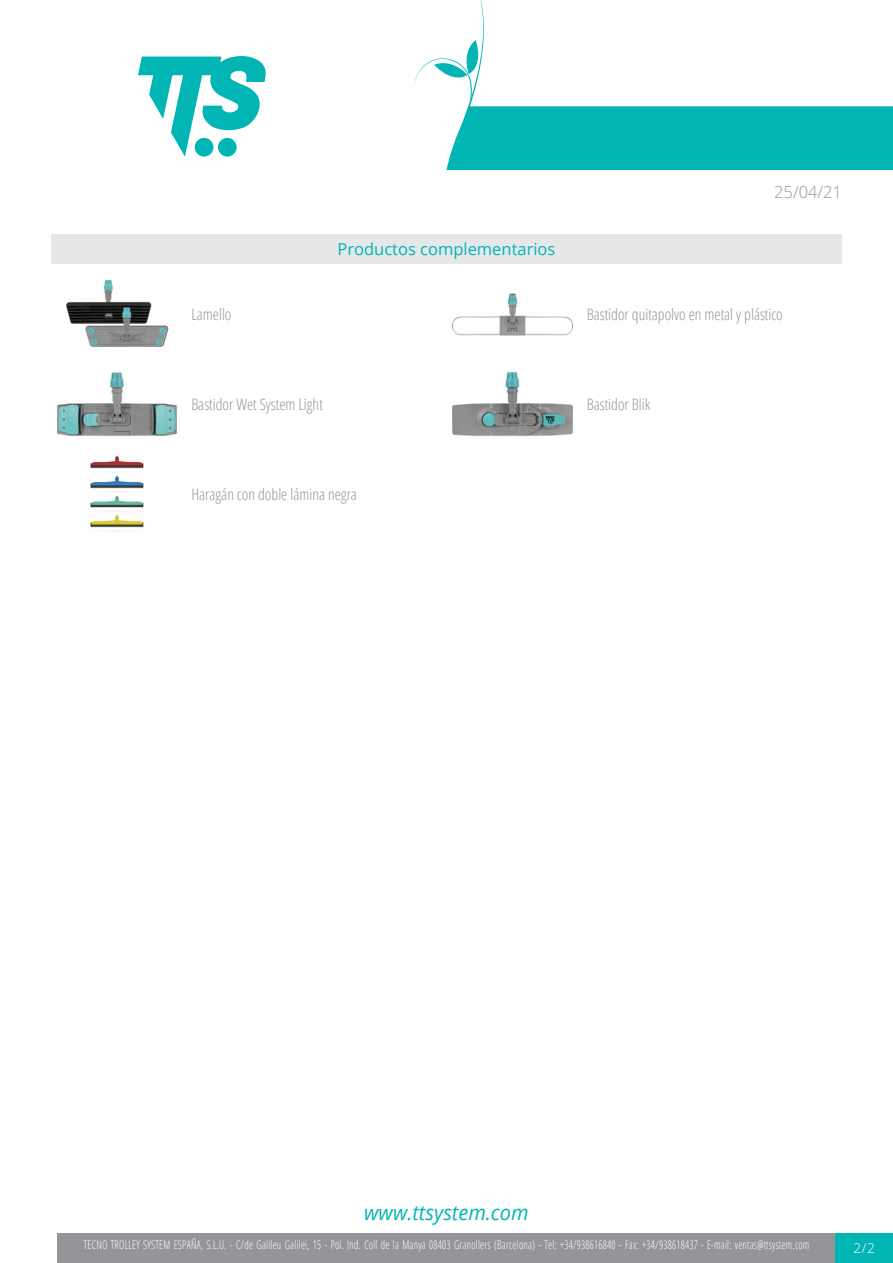
<style>
.page{position:relative;width:893px;height:1263px;background:#fff}
.page>*{position:absolute;margin:0;border:0;box-sizing:border-box;transform-origin:0 0}
.t1{font:italic 20.85px "Open Sans";color:#00b5b3;scale:.96 1}
.Titolo4{font:16.5px "Open Sans";color:#00b5b3}
.t2{font:300 16.5px "Open Sans";color:#939598}
.Nome{font:300 15.75px "Open Sans Condensed";color:#939598}
.t3{font:300 13.5px "Open Sans";color:#fff}
.t4{font:300 12px "Open Sans Condensed";letter-spacing:.025em;color:#fff;scale:.85 1}
</style>
<div class="page">
<svg style="left:138px;top:56px;width:128px;height:101px"></svg>
<div style="left:57px;top:1233px;width:779px;height:30px;background:#939598"></div>
<div style="left:836px;top:1233px;width:57px;height:30px;background:#00b5b3"></div>
<svg style="left:415px;top:0;width:478px;height:170px"></svg>
<div style="left:51px;top:234px;width:791px;height:29px;background:#e6e7e9"></div>
<img style="left:66px;top:279px;width:103px;height:69px">
<img style="left:452px;top:293px;width:121px;height:43px">
<img style="left:56px;top:372px;width:122px;height:65px">
<img style="left:452px;top:371px;width:121px;height:66px">
<img style="left:88px;top:455px;width:56px;height:76px">
<p class="Titolo4" style="left:338px;top:238px;width:219px">Productos complementarios</p>
<h2 class="t2" style="left:774px;top:180px;width:69px">25/04/21</h2>
<p class="Nome" style="left:191px;top:304px;width:42px">Lamello</p>
<p class="Nome" style="left:587px;top:304px;width:197px">Bastidor quitapolvo en metal y plástico</p>
<p class="Nome" style="left:191px;top:394px;width:133px">Bastidor Wet System Light</p>
<p class="Nome" style="left:587px;top:394px;width:65px">Bastidor Blik</p>
<p class="Nome" style="left:191px;top:483px;width:167px">Haragán con doble lámina negra</p>
<h1 class="t1" style="left:364px;top:1198px;width:173px">www.ttsystem.com</h1>
<p class="t4" style="left:84px;top:1236px;width:855px">TECNO TROLLEY SYSTEM ESPAÑA, S.L.U. - C/de Galileu Galilei, 15 - Pol. Ind. Coll de la Manya 08403 Granollers (Barcelona) - Tel: +34/938616840 - Fax: +34/938618437 - E-mail: ventas@ttsystem.com</p>
<p class="t3" style="left:854px;top:1239px;width:23px">2/2</p>
</div>
